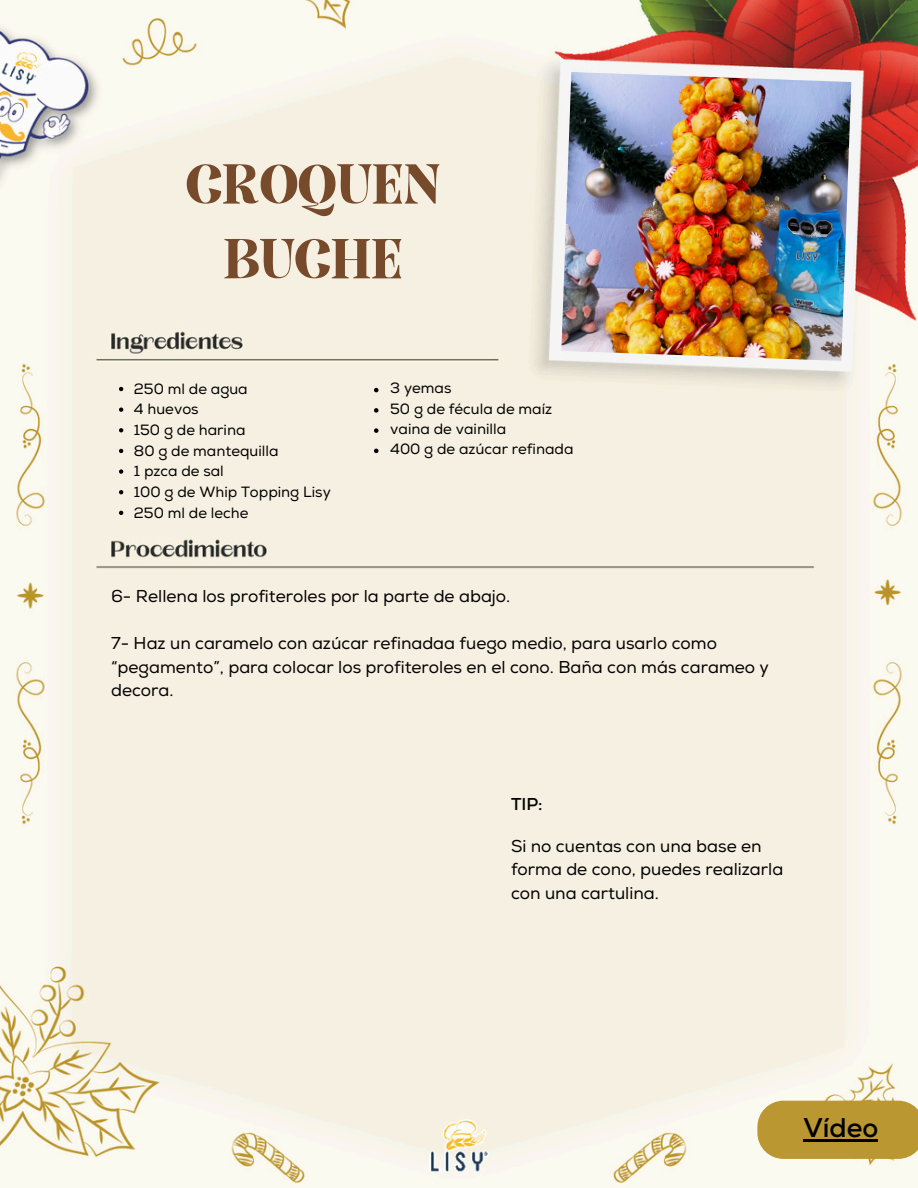
<style>
.page{position:relative;width:918px;height:1188px;background:#fff}
.page>*{position:absolute;margin:0;border:0;box-sizing:border-box;transform-origin:0 0}
.t1{font:54px/74.7px "Elika Gorica";color:#774a2c;text-align:center}
.t2{font:700 27px "Nexa";color:#000}
.t3{font:17.1px/23.7px "Nexa";color:#000}
.t4{font:700 17.1px "Nexa";color:#000}
.t5{font:14.85px "Nexa";color:#000}
</style>
<div class="page">
<img style="left:0;top:0;width:918px;height:1188px">
<svg style="left:374px;top:388px;width:4px;height:4px"></svg>
<svg style="left:374px;top:408px;width:4px;height:5px"></svg>
<svg style="left:374px;top:428px;width:4px;height:5px"></svg>
<svg style="left:374px;top:449px;width:4px;height:4px"></svg>
<svg style="left:757px;top:1101px;width:161px;height:58px;background:#bb9a39"></svg>
<hr style="left:803px;top:1139px;width:75px;height:2px;background:#000">
<svg style="left:119px;top:387px;width:4px;height:4px"></svg>
<svg style="left:119px;top:408px;width:4px;height:4px"></svg>
<svg style="left:119px;top:428px;width:4px;height:4px"></svg>
<svg style="left:119px;top:449px;width:4px;height:4px"></svg>
<svg style="left:119px;top:469px;width:4px;height:5px"></svg>
<svg style="left:119px;top:490px;width:4px;height:4px"></svg>
<svg style="left:119px;top:511px;width:4px;height:4px"></svg>
<img style="left:561px;top:72px;width:290px;height:289px">
<h4 class="t1" style="left:186px;top:153px;width:256px">CROQUEN<br>BUCHE</h4>
<p class="t5" style="left:134px;top:380px;width:115px">250 ml de agua</p>
<p class="t5" style="left:134px;top:400px;width:66px">4 huevos</p>
<p class="t5" style="left:134px;top:421px;width:113px">150 g de harina</p>
<p class="t5" style="left:134px;top:442px;width:146px">80 g de mantequilla</p>
<p class="t5" style="left:134px;top:462px;width:91px">1 pzca de sal</p>
<p class="t5" style="left:134px;top:483px;width:198px">100 g de Whip Topping Lisy</p>
<h4 class="t5" style="left:134px;top:504px;width:116px">250 ml de leche</h4>
<h1 class="t5" style="left:390px;top:380px;width:63px">3 yemas</h1>
<p class="t5" style="left:390px;top:400px;width:163px">50 g de fécula de maíz</p>
<p class="t5" style="left:390px;top:420px;width:117px">vaina de vainilla</p>
<p class="t5" style="left:390px;top:440px;width:185px">400 g de azúcar refinada</p>
<p class="t3" style="left:111px;top:584px;width:401px">6- Rellena los profiteroles por la parte de abajo.</p>
<p class="t3" style="left:111px;top:632px;width:660px">7- Haz un caramelo con azúcar refinadaa fuego medio, para usarlo como “pegamento”, para colocar los profiteroles en el cono. Baña con más carameo y decora.</p>
<h3 class="t4" style="left:511px;top:794px;width:33px">TIP:</h3>
<h4 class="t3" style="left:511px;top:834px;width:274px">Si no cuentas con una base en forma de cono, puedes realizarla con una cartulina.</h4>
<p class="t2" style="left:803px;top:1112px;width:76px">Vídeo</p>
</div>
